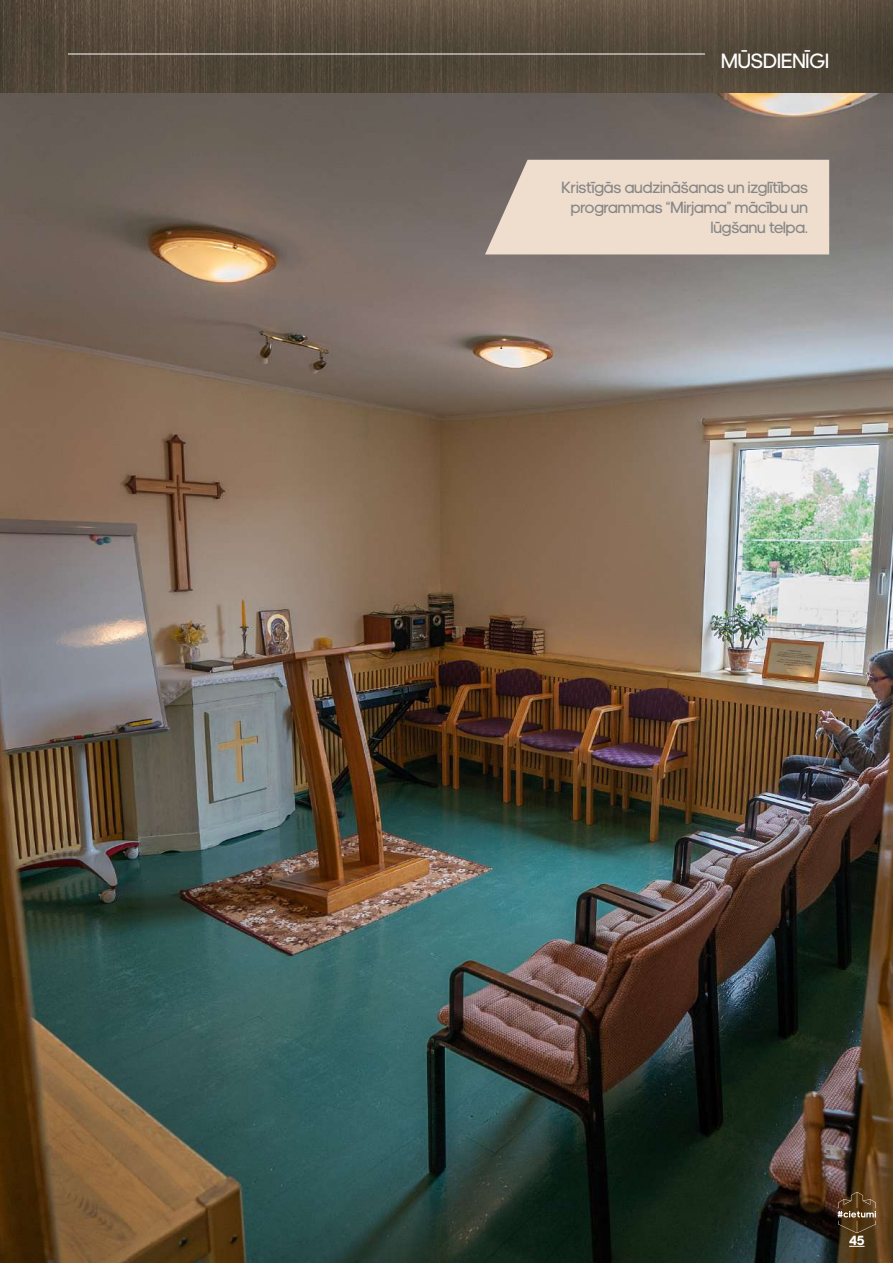
<style>
.page{position:relative;width:893px;height:1263px;background:#fff}
.page>*{position:absolute;margin:0;border:0;box-sizing:border-box;transform-origin:0 0}
.t1{font:21px "adineue PRO";color:#fff}
.t2{font:16.5px/19.8px "adineue PRO";color:#868786;text-align:right}
.t3{font:700 13.5px "adineue PRO";color:#fff}
</style>
<div class="page">
<svg style="left:0;top:0;width:893px;height:94px;background:#574b3d"></svg>
<img style="left:0;top:94px;width:893px;height:1169px">
<svg style="left:485px;top:160px;width:344px;height:94px;background:#e5d4c6"></svg>
<svg style="left:838px;top:1192px;width:38px;height:41px;background:#654c2f"></svg>
<svg style="left:849px;top:1246px;width:16px;height:1px"></svg>
<hr style="left:68px;top:54px;width:637px;height:1px;background:#fff">
<p class="t1" style="left:721px;top:49px;width:110px">MŪSDIENĪGI</p>
<p class="t2" style="left:561px;top:177px;width:248px">Kristīgās audzināšanas un izglītības programmas “Mirjama” mācību un lūgšanu telpa.</p>
<p class="t3" style="left:849px;top:1232px;width:17px">45</p>
</div>
